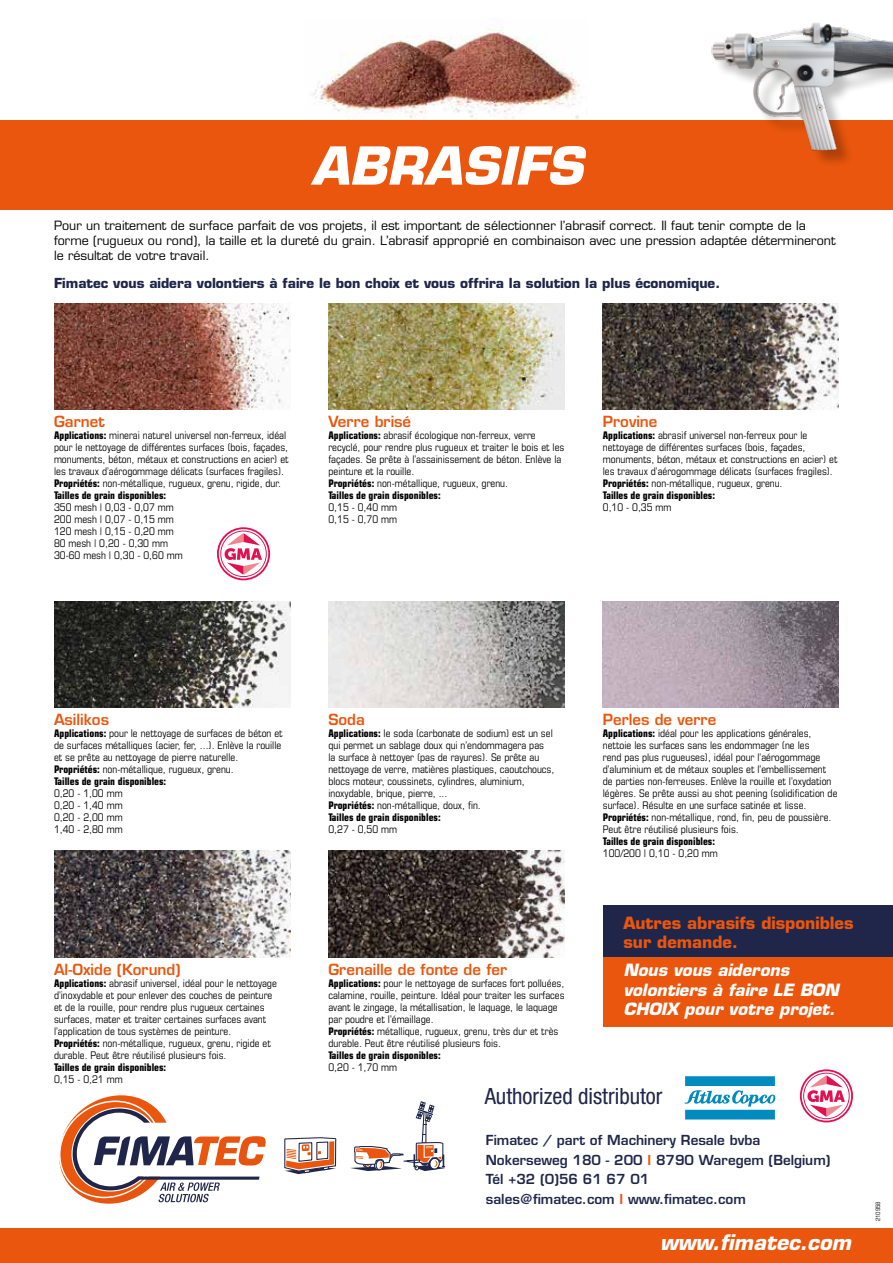
<style>
.page{position:relative;width:893px;height:1263px;background:#fff}
.page>*{position:absolute;margin:0;border:0;box-sizing:border-box;transform-origin:0 0}
.t1{font:italic 700 51px "Eurostile LT Std";color:#fff}
.t2{font:condensed 22.5px "Helvetica Neue LT Std";color:#1f2649}
.t3{font:italic 700 21px "Eurostile LT Std";color:#fff}
.t4{font:italic 700 16.5px/19.5px "Eurostile LT Std";color:#fff}
.t5{font:700 16.5px/19.5px "Eurostile LT Std";color:#ea560d}
.t6{font:600 15px "Eurostile LT Std";color:#ea560d}
.t7{font:600 13.5px/19.5px "Eurostile LT Std";color:#1f2649}
.t8{font:700 13.5px "Eurostile LT Std";color:#1f2649}
.t9{font:12.45px/15px "Eurostile LT Std";color:#000}
.t10{font:condensed 10.5px/12px "Eurostile LT Std";color:#000}
.t11{font:700 condensed 10.5px "Eurostile LT Std";color:#000}
.t12{font:condensed 6px "Eurostile LT Std";color:#000}
.s1{font-weight:700}
.s2{color:#ea560d}
</style>
<div class="page">
<div style="left:0;top:1229px;width:893px;height:34px;background:#ea560d"></div>
<svg style="left:284px;top:1137px;width:53px;height:37px"></svg>
<svg style="left:350px;top:1101px;width:95px;height:70px"></svg>
<svg style="left:59px;top:1095px;width:207px;height:109px"></svg>
<svg style="left:685px;top:1076px;width:91px;height:43px"></svg>
<svg style="left:800px;top:1069px;width:53px;height:53px"></svg>
<div style="left:604px;top:907px;width:289px;height:119px;background:#ea560d"></div>
<img style="left:313px;top:28px;width:267px;height:92px">
<div style="left:0;top:120px;width:893px;height:89px;background:#ea560d"></div>
<svg style="left:217px;top:527px;width:53px;height:53px"></svg>
<img style="left:54px;top:303px;width:236px;height:106px">
<img style="left:328px;top:303px;width:237px;height:106px">
<img style="left:603px;top:303px;width:236px;height:106px">
<img style="left:54px;top:601px;width:236px;height:107px">
<img style="left:328px;top:601px;width:237px;height:107px">
<img style="left:603px;top:601px;width:236px;height:107px">
<img style="left:54px;top:851px;width:236px;height:106px">
<img style="left:328px;top:851px;width:237px;height:106px">
<div style="left:604px;top:905px;width:289px;height:52px;background:#1f2649"></div>
<div style="left:715px;top:25px;width:178px;height:142px;background:#000;opacity:.25"></div>
<img style="left:711px;top:22px;width:182px;height:137px">
<h1 class="t1" style="left:311px;top:134px;width:273px">ABRASIFS</h1>
<p class="t9" style="left:54px;top:218px;width:783px">Pour un traitement de surface parfait de vos projets, il est important de sélectionner l’abrasif correct. Il faut tenir compte de la forme (rugueux ou rond), la taille et la dureté du grain. L’abrasif approprié en combinaison avec une pression adaptée détermineront le résultat de votre travail.</p>
<p class="t8" style="left:54px;top:275px;width:668px">Fimatec vous aidera volontiers à faire le bon choix et vous offrira la solution la plus économique.</p>
<h3 class="t6" style="left:54px;top:412px;width:52px">Garnet</h3>
<p class="t10" style="left:54px;top:429px;width:236px"><span class="s1">Applications:</span> minerai naturel universel non-ferreux, idéal pour le nettoyage de différentes surfaces (bois, façades, monuments, béton, métaux et constructions en acier) et les travaux d’aérogommage délicats (surfaces fragiles).<br><span class="s1">Propriétés:</span> non-métallique, rugueux, grenu, rigide, dur.<br><span class="s1">Tailles de grain disponibles:</span></p>
<p class="t10" style="left:54px;top:501px;width:130px">350 mesh | 0,03 - 0,07 mm<br>200 mesh | 0,07 - 0,15 mm<br>120 mesh | 0,15 - 0,20 mm<br>80 mesh | 0,20 - 0,30 mm<br>30-60 mesh | 0,30 - 0,60 mm</p>
<h3 class="t6" style="left:328px;top:412px;width:84px">Verre brisé</h3>
<p class="t10" style="left:328px;top:429px;width:238px"><span class="s1">Applications:</span> abrasif écologique non-ferreux, verre recyclé, pour rendre plus rugueux et traiter le bois et les façades. Se prête à l’assainissement de béton. Enlève la peinture et la rouille.<br><span class="s1">Propriétés:</span> non-métallique, rugueux, grenu.<br><span class="s1">Tailles de grain disponibles:</span></p>
<p class="t10" style="left:328px;top:501px;width:70px">0,15 - 0,40 mm<br>0,15 - 0,70 mm</p>
<h3 class="t6" style="left:603px;top:412px;width:56px">Provine</h3>
<p class="t10" style="left:603px;top:429px;width:236px"><span class="s1">Applications:</span> abrasif universel non-ferreux pour le nettoyage de différentes surfaces (bois, façades, monuments, béton, métaux et constructions en acier) et les travaux d’aérogommage délicats (surfaces fragiles).<br><span class="s1">Propriétés:</span> non-métallique, rugueux, grenu.<br><span class="s1">Tailles de grain disponibles:</span></p>
<p class="t10" style="left:603px;top:501px;width:70px">0,10 - 0,35 mm</p>
<h3 class="t6" style="left:54px;top:710px;width:57px">Asilikos</h3>
<p class="t10" style="left:54px;top:727px;width:230px"><span class="s1">Applications:</span> pour le nettoyage de surfaces de béton et de surfaces métalliques (acier, fer, ...). Enlève la rouille et se prête au nettoyage de pierre naturelle.<br><span class="s1">Propriétés:</span> non-métallique, rugueux, grenu.<br><span class="s1">Tailles de grain disponibles:</span></p>
<p class="t10" style="left:54px;top:787px;width:70px;text-align:justify">0,20 - 1,00 mm 0,20 - 1,40 mm 0,20 - 2,00 mm 1,40 - 2,80 mm</p>
<h3 class="t6" style="left:54px;top:960px;width:128px">Al-Oxide (Korund)</h3>
<p class="t10" style="left:54px;top:977px;width:224px"><span class="s1">Applications:</span> abrasif universel, idéal pour le nettoyage d’inoxydable et pour enlever des couches de peinture et de la rouille, pour rendre plus rugueux certaines surfaces, mater et traiter certaines surfaces avant l’application de tous systèmes de peinture.<br><span class="s1">Propriétés:</span> non-métallique, rugueux, grenu, rigide et durable. Peut être réutilisé plusieurs fois.</p>
<p class="t11" style="left:54px;top:1061px;width:114px">Tailles de grain disponibles:</p>
<p class="t10" style="left:54px;top:1073px;width:70px">0,15 - 0,21 mm</p>
<h3 class="t6" style="left:328px;top:710px;width:38px">Soda</h3>
<p class="t10" style="left:328px;top:727px;width:227px"><span class="s1">Applications:</span> le soda (carbonate de sodium) est un sel qui permet un sablage doux qui n’endommagera pas<br>la surface à nettoyer (pas de rayures). Se prête au nettoyage de verre, matières plastiques, caoutchoucs, blocs moteur, coussinets, cylindres, aluminium, inoxydable, brique, pierre, ...<br><span class="s1">Propriétés:</span> non-métallique, doux, fin.<br><span class="s1">Tailles de grain disponibles:</span></p>
<p class="t10" style="left:328px;top:823px;width:70px">0,27 - 0,50 mm</p>
<h3 class="t6" style="left:603px;top:710px;width:115px">Perles de verre</h3>
<p class="t10" style="left:603px;top:727px;width:236px"><span class="s1">Applications:</span> idéal pour les applications générales, nettoie les surfaces sans les endommager (ne les<br>rend pas plus rugueuses), idéal pour l’aérogommage d’aluminium et de métaux souples et l’embellissement de parties non-ferreuses. Enlève la rouille et l’oxydation légères. Se prête aussi au shot peening (solidification de surface). Résulte en une surface satinée et lisse.<br><span class="s1">Propriétés:</span> non-métallique, rond, fin, peu de poussière.<br>Peut être réutilisé plusieurs fois.</p>
<p class="t11" style="left:603px;top:835px;width:114px">Tailles de grain disponibles:</p>
<p class="t10" style="left:603px;top:847px;width:116px">100/200 | 0,10 - 0,20 mm</p>
<h3 class="t6" style="left:328px;top:960px;width:180px">Grenaille de fonte de fer</h3>
<p class="t10" style="left:328px;top:977px;width:238px"><span class="s1">Applications:</span> pour le nettoyage de surfaces fort polluées, calamine, rouille, peinture. Idéal pour traiter les surfaces avant le zingage, la métallisation, le laquage, le laquage par poudre et l’émaillage.<br><span class="s1">Propriétés:</span> métallique, rugueux, grenu, très dur et très durable. Peut être réutilisé plusieurs fois.</p>
<p class="t11" style="left:328px;top:1049px;width:114px">Tailles de grain disponibles:</p>
<p class="t10" style="left:328px;top:1061px;width:70px">0,20 - 1,70 mm</p>
<h3 class="t5" style="left:623px;top:913px;width:232px">Autres abrasifs disponibles sur demande.</h3>
<h3 class="t4" style="left:623px;top:961px;width:217px">Nous vous aiderons volontiers à faire LE BON<br>CHOIX pour votre projet.</h3>
<h2 class="t2" style="left:485px;top:1083px;width:179px">Authorized distributor</h2>
<p class="t7" style="left:486px;top:1130px;width:346px">Fimatec / part of Machinery Resale bvba Nokerseweg 180 - 200 <span class="s2">I</span> 8790 Waregem (Belgium)<br>Tél +32 (0)56 61 67 01<br>sales@fimatec.com <span class="s2">I</span> www.fimatec.com</p>
<h3 class="t3" style="left:660px;top:1229px;width:192px">www.fimatec.com</h3>
<p class="t12" style="left:874px;top:1221px;width:22px;rotate:-90deg">210958</p>
</div>
